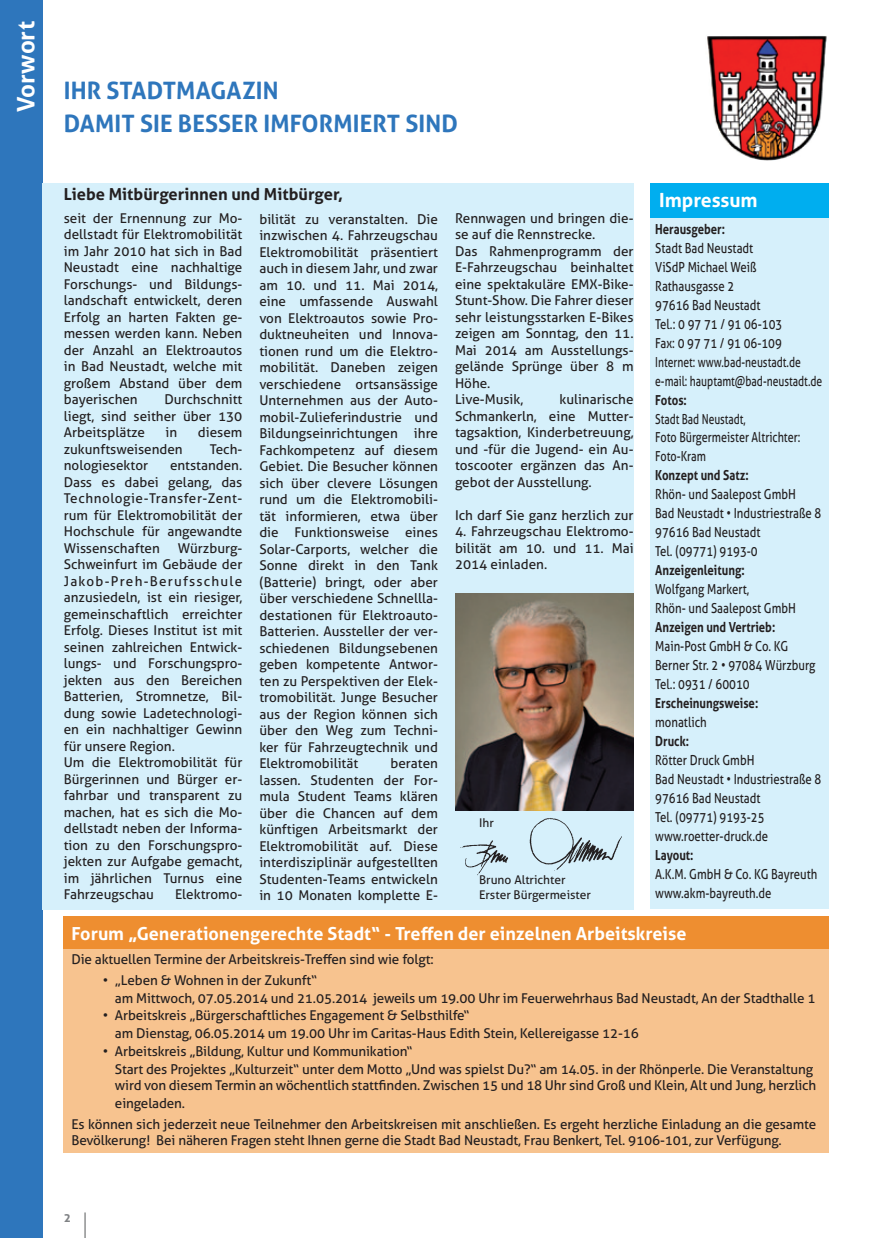
<style>
.page{position:relative;width:893px;height:1238px;background:#fff}
.page>*{position:absolute;margin:0;border:0;box-sizing:border-box;transform-origin:0 0}
.t1{font:700 24px/33px "Aller";letter-spacing:.005em;color:#2e76bc}
.t2{font:700 24px "Aller";color:#fff}
.t3{font:700 19.5px "Aller";color:#fff}
.t4{font:700 18px "Aller";color:#fff}
.t5{font:700 16.5px "Aller";color:#231f20}
.t6{font:13.8px/19px "Aller";color:#231f20;scale:.82 1}
.t7{font:700 13.8px "Aller";letter-spacing:-.015em;color:#231f20;scale:.82 1}
.t8{font:13.8px/19px "Aller";color:#231f20;scale:.74 1}
.t9{font:13.5px/16.5px "Aller";color:#231f20;text-align:justify}
.t10{font:12px/14.4px "Aller";color:#231f20}
.t11{font:700 12px "Aller";color:#808285}
</style>
<div class="page">
<svg style="left:85px;top:1212px;width:1px;height:25px"></svg>
<div style="left:0;top:0;width:43px;height:1237px;background:#2e76bc"></div>
<div style="left:43px;top:183px;width:591px;height:726px;background:#d6f0fb"></div>
<img style="left:707px;top:36px;width:120px;height:125px">
<img style="left:455px;top:593px;width:178px;height:217px">
<img style="left:460px;top:818px;width:162px;height:58px">
<div style="left:651px;top:209px;width:178px;height:700px;background:#d6f0fb"></div>
<div style="left:651px;top:183px;width:178px;height:34px;background:#00aeef"></div>
<div style="left:64px;top:929px;width:765px;height:223px;background:#f7c38f"></div>
<div style="left:64px;top:916px;width:765px;height:33px;background:#ee8e30"></div>
<h1 class="t2" style="left:11px;top:112px;width:92px;rotate:-90deg">Vorwort</h1>
<h1 class="t1" style="left:64px;top:74px;width:396px">ihr stadtmagazin<br>Damit sie besser imformiert sind</h1>
<p class="t5" style="left:64px;top:184px;width:281px">Liebe Mitbürgerinnen und Mitbürger,</p>
<p class="t9" style="left:259px;top:211px;width:180px">bilität zu veranstalten. Die inzwischen 4. Fahrzeugschau Elektromobilität präsentiert auch in diesem Jahr, und zwar am 10. und 11. Mai 2014, eine umfassende Auswahl von Elektroautos sowie Pro&shy;duktneuheiten und Innova&shy;tionen rund um die Elektro&shy;mobilität. Daneben zeigen verschiedene ortsansässige Unternehmen aus der Auto&shy;mobil-Zulieferindustrie und Bildungseinrichtungen ihre Fachkompetenz auf diesem Gebiet. Die Besucher können sich über clevere Lösungen rund um die Elektromobili&shy;tät informieren, etwa über die Funktionsweise eines Solar-Carports, welcher die Sonne direkt in den Tank (Batterie) bringt, oder aber über verschiedene Schnellla&shy;destationen für Elektroauto-Batterien. Aussteller der ver&shy;schiedenen Bildungsebenen geben kompetente Antwor&shy;ten zu Perspektiven der Elek&shy;tromobilität. Junge Besucher aus der Region können sich über den Weg zum Techni&shy;ker für Fahrzeugtechnik und Elektromobilität</p>
<p class="t9" style="left:64px;top:209px;width:180px">seit der Ernennung zur Mo&shy;dellstadt für Elektromobilität im Jahr 2010 hat sich in Bad Neustadt eine nachhaltige Forschungs- und Bildungs&shy;landschaft entwickelt, deren Erfolg an harten Fakten ge&shy;messen werden kann. Neben der Anzahl an Elektroautos in Bad Neustadt, welche mit großem Abstand über dem bayerischen</p>
<p class="t9" style="left:64px;top:391px;width:180px;text-indent:101px">Durchschnitt liegt, sind seither über 130<br>Arbeitsplätze</p>
<p class="t9" style="left:166px;top:424px;width:13px">in</p>
<p class="t9" style="left:198px;top:424px;width:46px">diesem</p>
<p class="t9" style="left:64px;top:440px;width:120px">zukunftsweisenden</p>
<p class="t9" style="left:210px;top:440px;width:34px">Tech-</p>
<p class="t9" style="left:64px;top:457px;width:86px">nologiesektor</p>
<p class="t9" style="left:64px;top:457px;width:180px;text-indent:106px">entstanden.<br>Dass es dabei gelang, das Technologie-Transfer-Zent&shy;rum für Elektromobilität der Hochschule für angewandte Wissenschaften</p>
<p class="t9" style="left:64px;top:539px;width:180px;text-align:left;text-indent:114px">Würzburg-<br>Schweinfurt im Gebäude der<br>Jakob-Preh-Berufsschule anzusiedeln, ist ein riesiger, gemeinschaftlich erreichter<br>Erfolg. Dieses Institut ist mit seinen zahlreichen Entwick&shy;lungs- und Forschungspro&shy;jekten aus den Bereichen<br>Batterien, Stromnetze, Bil&shy;dung sowie Ladetechnologi&shy;en ein nachhaltiger Gewinn für unsere Region.<br>Um die Elektromobilität für<br>Bürgerinnen und Bürger er&shy;fahrbar und transparent zu machen, hat es sich die Mo&shy;dellstadt neben der Informa&shy;tion zu den Forschungspro&shy;jekten zur Aufgabe gemacht, im jährlichen Turnus eine<br>Fahrzeugschau</p>
<p class="t9" style="left:259px;top:755px;width:180px;text-indent:131px">beraten lassen. Studenten der For&shy;mula Student Teams klären über die Chancen auf dem künftigen Arbeitsmarkt der Elektromobilität auf. Diese interdisziplinär aufgestellten Studenten-Teams entwickeln in 10 Monaten komplette E-</p>
<p class="t9" style="left:175px;top:886px;width:69px">Elektromo-</p>
<p class="t9" style="left:455px;top:209px;width:180px;text-align:left">Rennwagen und bringen die&shy;se auf die Rennstrecke.<br>Das Rahmenprogramm der<br>E-Fahrzeugschau beinhaltet eine spektakuläre EMX-Bike-<br>Stunt-Show. Die Fahrer dieser sehr leistungsstarken E-Bikes zeigen am Sonntag, den 11.<br>Mai 2014 am Ausstellungs&shy;gelände Sprünge über 8 m<br>Höhe.<br>Live-Musik,</p>
<p class="t9" style="left:455px;top:391px;width:180px;text-indent:104px">kulinarische Schmankerln, eine Mutter&shy;tagsaktion, Kinderbetreuung, und -für die Jugend- ein Au&shy;toscooter ergänzen das An&shy;gebot der Ausstellung.</p>
<p class="t9" style="left:455px;top:506px;width:180px">Ich darf Sie ganz herzlich zur</p>
<p class="t9" style="left:455px;top:523px;width:180px">4. Fahrzeugschau Elektromo&shy;bilität am 10. und 11. Mai 2014 einladen.</p>
<p class="t10" style="left:479px;top:815px;width:16px">Ihr</p>
<p class="t10" style="left:479px;top:872px;width:113px">Bruno Altrichter<br>Erster Bürgermeister</p>
<h2 class="t3" style="left:659px;top:188px;width:100px">Impressum</h2>
<p class="t7" style="left:655px;top:220px;width:87px">Herausgeber:</p>
<p class="t6" style="left:655px;top:238px;width:205px">Stadt Bad Neustadt<br>ViSdP Michael Weiß<br>Rathausgasse 2<br>97616 Bad Neustadt<br>Tel.: 0 97 71 / 91 06-103<br>Fax: 0 97 71 / 91 06-109<br>Internet: www.bad-neustadt.de e-mail: hauptamt@bad-neustadt.de</p>
<p class="t7" style="left:655px;top:391px;width:40px">Fotos:</p>
<p class="t8" style="left:655px;top:409px;width:198px">Stadt Bad Neustadt,<br>Foto Bürgermeister Altrichter:<br>Foto-Kram</p>
<p class="t7" style="left:655px;top:467px;width:115px">Konzept und Satz:</p>
<p class="t6" style="left:655px;top:485px;width:204px">Rhön- und Saalepost GmbH<br>Bad Neustadt • Industriestraße 8<br>97616 Bad Neustadt<br>Tel. (09771) 9193-0</p>
<p class="t7" style="left:655px;top:562px;width:111px">Anzeigenleitung:</p>
<p class="t6" style="left:655px;top:580px;width:173px">Wolfgang Markert,<br>Rhön- und Saalepost GmbH</p>
<p class="t7" style="left:655px;top:619px;width:148px">Anzeigen und Vertrieb:</p>
<p class="t6" style="left:655px;top:637px;width:197px">Main-Post GmbH &amp; Co. KG<br>Berner Str. 2 • 97084 Würzburg<br>Tel.: 0931 / 60010</p>
<p class="t7" style="left:655px;top:695px;width:127px">Erscheinungsweise:</p>
<p class="t6" style="left:655px;top:713px;width:64px">monatlich</p>
<p class="t7" style="left:655px;top:733px;width:43px">Druck:</p>
<p class="t6" style="left:655px;top:751px;width:204px">Rötter Druck GmbH<br>Bad Neustadt • Industriestraße 8<br>97616 Bad Neustadt<br>Tel. (09771) 9193-25 www.roetter-druck.de</p>
<p class="t7" style="left:655px;top:847px;width:48px">Layout:</p>
<p class="t6" style="left:655px;top:864px;width:199px">A.K.M. GmbH &amp; Co. KG Bayreuth www.akm-bayreuth.de</p>
<h3 class="t4" style="left:71px;top:922px;width:616px">Forum „Generationengerechte Stadt“ - Treffen der einzelnen Arbeitskreise</h3>
<p class="t9" style="left:71px;top:950px;width:364px">Die aktuellen Termine der Arbeitskreis-Treffen sind wie folgt:</p>
<p class="t9" style="left:115px;top:971px;width:702px;line-height:17.7px;text-indent:-12px">• „Leben &amp; Wohnen in der Zukunft“<br>am Mittwoch, 07.05.2014 und 21.05.2014 jeweils um 19.00 Uhr im Feuerwehrhaus Bad Neustadt, An der Stadthalle 1</p>
<p class="t9" style="left:115px;top:1006px;width:525px;line-height:17.7px;text-indent:-12px">• Arbeitskreis „Bürgerschaftliches Engagement &amp; Selbsthilfe“<br>am Dienstag, 06.05.2014 um 19.00 Uhr im Caritas-Haus Edith Stein, Kellereigasse 12-16</p>
<p class="t9" style="left:115px;top:1042px;width:700px;line-height:17.7px;text-indent:-12px">• Arbeitskreis „Bildung, Kultur und Kommunikation“<br>Start des Projektes „Kulturzeit“ unter dem Motto „Und was spielst Du?“ am 14.05. in der Rhönperle. Die Veranstaltung</p>
<p class="t9" style="left:115px;top:1076px;width:703px;line-height:17.7px">wird von diesem Termin an wöchentlich stattfinden. Zwischen 15 und 18 Uhr sind Groß und Klein, Alt und Jung, herzlich eingeladen.</p>
<p class="t9" style="left:71px;top:1115px;width:746px">Es können sich jederzeit neue Teilnehmer den Arbeitskreisen mit anschließen. Es ergeht herzliche Einladung an die gesamte<br>Bevölkerung! Bei näheren Fragen steht Ihnen gerne die Stadt Bad Neustadt, Frau Benkert, Tel. 9106-101, zur Verfügung.</p>
<p class="t11" style="left:64px;top:1209px;width:9px">2</p>
</div>
